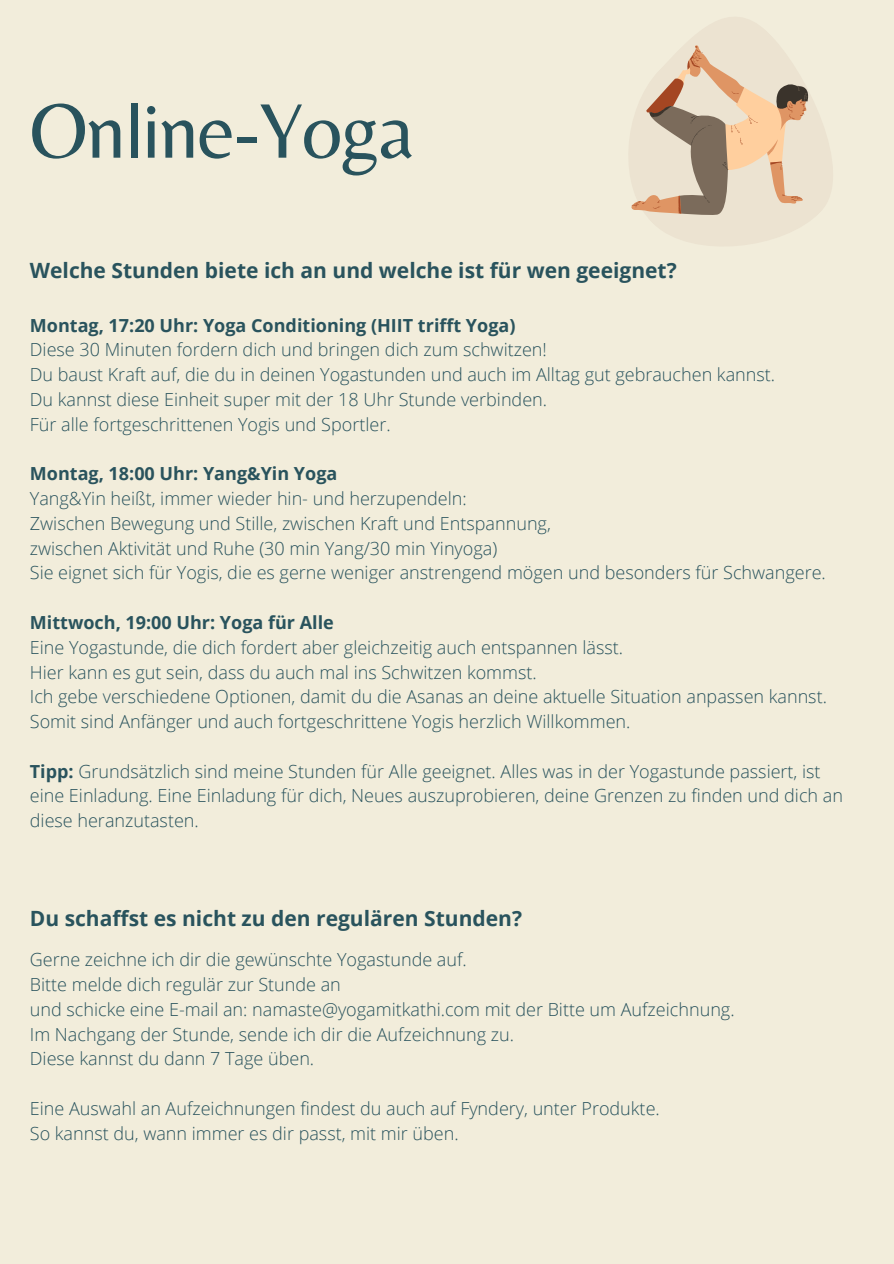
<style>
.page{position:relative;width:894px;height:1264px;background:#fff}
.page>*{position:absolute;margin:0;border:0;box-sizing:border-box;transform-origin:0 0}
.t1{font:80.25px "Belleza";letter-spacing:-.02em;color:#29535d}
.t2{font:700 21px "Open Sans";color:#29535d}
.t3{font:300 18px/24.8px "Open Sans";color:#29535d}
.t4{font:700 18px "Open Sans";color:#29535d}
.s1{font-weight:700}
</style>
<div class="page">
<div style="left:0;top:0;width:893px;height:1263px;background:#f2eddb"></div>
<svg style="left:631px;top:45px;width:178px;height:170px"></svg>
<p class="t1" style="left:29px;top:83px;width:386px">Online-Yoga</p>
<p class="t2" style="left:30px;top:256px;width:648px">Welche Stunden biete ich an und welche ist für wen geeignet?</p>
<p class="t4" style="left:30px;top:312px;width:487px">Montag, 17:20 Uhr: Yoga Conditioning (HIIT trifft Yoga)</p>
<p class="t3" style="left:30px;top:337px;width:518px">Diese 30 Minuten fordern dich und bringen dich zum schwitzen!</p>
<p class="t3" style="left:30px;top:362px;width:746px">Du baust Kraft auf, die du in deinen Yogastunden und auch im Alltag gut gebrauchen kannst.</p>
<p class="t3" style="left:30px;top:386px;width:518px">Du kannst diese Einheit super mit der 18 Uhr Stunde verbinden.</p>
<p class="t3" style="left:30px;top:411px;width:362px">Für alle fortgeschrittenen Yogis und Sportler.</p>
<p class="t4" style="left:30px;top:461px;width:309px">Montag, 18:00 Uhr: Yang&amp;Yin Yoga</p>
<p class="t3" style="left:30px;top:485px;width:438px">Yang&amp;Yin heißt, immer wieder hin- und herzupendeln:</p>
<p class="t3" style="left:30px;top:510px;width:522px">Zwischen Bewegung und Stille, zwischen Kraft und Entspannung,</p>
<p class="t3" style="left:30px;top:535px;width:469px">zwischen Aktivität und Ruhe (30 min Yang/30 min Yinyoga)</p>
<p class="t3" style="left:30px;top:560px;width:797px">Sie eignet sich für Yogis, die es gerne weniger anstrengend mögen und besonders für Schwangere.</p>
<p class="t4" style="left:30px;top:609px;width:305px">Mittwoch, 19:00 Uhr: Yoga für Alle</p>
<p class="t3" style="left:30px;top:634px;width:594px">Eine Yogastunde, die dich fordert aber gleichzeitig auch entspannen lässt.</p>
<p class="t3" style="left:30px;top:659px;width:508px">Hier kann es gut sein, dass du auch mal ins Schwitzen kommst.</p>
<p class="t3" style="left:30px;top:684px;width:798px">Ich gebe verschiedene Optionen, damit du die Asanas an deine aktuelle Situation anpassen kannst.<br>Somit sind Anfänger und auch fortgeschrittene Yogis herzlich Willkommen.</p>
<p class="t3" style="left:30px;top:758px;width:814px"><span class="s1">Tipp:</span> Grundsätzlich sind meine Stunden für Alle geeignet. Alles was in der Yogastunde passiert, ist eine Einladung. Eine Einladung für dich, Neues auszuprobieren, deine Grenzen zu finden und dich an diese heranzutasten.</p>
<p class="t2" style="left:30px;top:903px;width:493px">Du schaffst es nicht zu den regulären Stunden?</p>
<p class="t3" style="left:30px;top:946px;width:438px">Gerne zeichne ich dir die gewünschte Yogastunde auf.</p>
<p class="t3" style="left:30px;top:971px;width:312px">Bitte melde dich regulär zur Stunde an</p>
<p class="t3" style="left:30px;top:996px;width:706px">und schicke eine E-mail an: namaste@yogamitkathi.com mit der Bitte um Aufzeichnung.</p>
<p class="t3" style="left:30px;top:1021px;width:485px">Im Nachgang der Stunde, sende ich dir die Aufzeichnung zu.</p>
<p class="t3" style="left:30px;top:1045px;width:286px">Diese kannst du dann 7 Tage üben.</p>
<p class="t3" style="left:30px;top:1095px;width:631px">Eine Auswahl an Aufzeichnungen findest du auch auf Fyndery, unter Produkte.</p>
<p class="t3" style="left:30px;top:1120px;width:430px">So kannst du, wann immer es dir passt, mit mir üben.</p>
</div>
